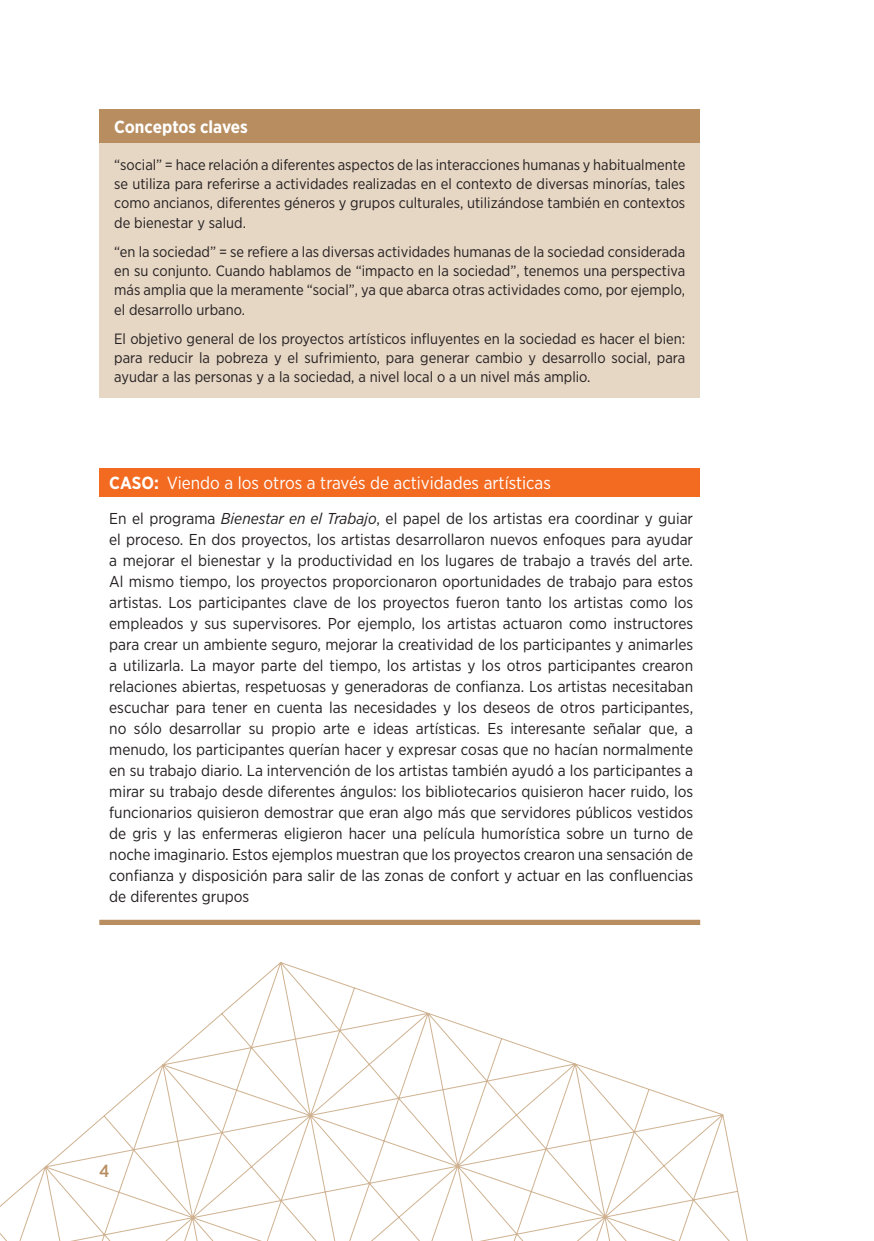
<style>
.page{position:relative;width:874px;height:1241px;background:#fff}
.page>*{position:absolute;margin:0;border:0;box-sizing:border-box;transform-origin:0 0}
.t1{font:17.5px "Gotham Narrow";color:#fff}
.t2{font:700 17.5px "Gotham Narrow";color:#fff}
.t3{font:500 17.5px "Gotham Narrow";color:#b88e61}
.t4{font:15.75px/21px "Gotham Narrow";color:#231f20;text-align:justify}
.t5{font:14.88px/19.2px "Gotham Narrow";color:#231f20;text-align:justify}
.s1{font-weight:700}
.s2{font-style:italic}
</style>
<div class="page">
<svg style="left:0;top:962px;width:748px;height:278px"></svg>
<div style="left:99px;top:109px;width:600px;height:34px;background:#b88e61"></div>
<div style="left:99px;top:143px;width:600px;height:254px;background:#e6d6c4"></div>
<div style="left:99px;top:468px;width:600px;height:28px;background:#f36a21"></div>
<div style="left:99px;top:919px;width:600px;height:5px;background:#b88e61"></div>
<p class="t2" style="left:114px;top:116px;width:135px">Conceptos claves</p>
<p class="t5" style="left:114px;top:155px;width:572px">“social” = hace relación a diferentes aspectos de las interacciones humanas y habitualmente se utiliza para referirse a actividades realizadas en el contexto de diversas minorías, tales como ancianos, diferentes géneros y grupos culturales, utilizándose también en contextos de bienestar y salud.</p>
<p class="t5" style="left:114px;top:242px;width:572px">“en la sociedad” = se refiere a las diversas actividades humanas de la sociedad considerada en su conjunto. Cuando hablamos de “impacto en la sociedad”, tenemos una perspectiva más amplia que la meramente “social”, ya que abarca otras actividades como, por ejemplo, el desarrollo urbano.</p>
<p class="t5" style="left:114px;top:328px;width:572px">El objetivo general de los proyectos artísticos influyentes en la sociedad es hacer el bien: para reducir la pobreza y el sufrimiento, para generar cambio y desarrollo social, para ayudar a las personas y a la sociedad, a nivel local o a un nivel más amplio.</p>
<p class="t1" style="left:109px;top:472px;width:443px"><span class="s1">CASO:</span> Viendo a los otros a través de actividades artísticas</p>
<p class="t4" style="left:109px;top:508px;width:585px">En el programa <span class="s2">Bienestar en el Trabajo</span>, el papel de los artistas era coordinar y guiar el proceso. En dos proyectos, los artistas desarrollaron nuevos enfoques para ayudar a mejorar el bienestar y la productividad en los lugares de trabajo a través del arte.<br>Al mismo tiempo, los proyectos proporcionaron oportunidades de trabajo para estos artistas. Los participantes clave de los proyectos fueron tanto los artistas como los empleados y sus supervisores. Por ejemplo, los artistas actuaron como instructores para crear un ambiente seguro, mejorar la creatividad de los participantes y animarles a utilizarla. La mayor parte del tiempo, los artistas y los otros participantes crearon relaciones abiertas, respetuosas y generadoras de confianza. Los artistas necesitaban escuchar para tener en cuenta las necesidades y los deseos de otros participantes, no sólo desarrollar su propio arte e ideas artísticas. Es interesante señalar que, a menudo, los participantes querían hacer y expresar cosas que no hacían normalmente en su trabajo diario. La intervención de los artistas también ayudó a los participantes a mirar su trabajo desde diferentes ángulos: los bibliotecarios quisieron hacer ruido, los funcionarios quisieron demostrar que eran algo más que servidores públicos vestidos de gris y las enfermeras eligieron hacer una película humorística sobre un turno de noche imaginario. Estos ejemplos muestran que los proyectos crearon una sensación de confianza y disposición para salir de las zonas de confort y actuar en las confluencias de diferentes grupos</p>
<p class="t3" style="left:99px;top:1159px;width:12px">4</p>
</div>
